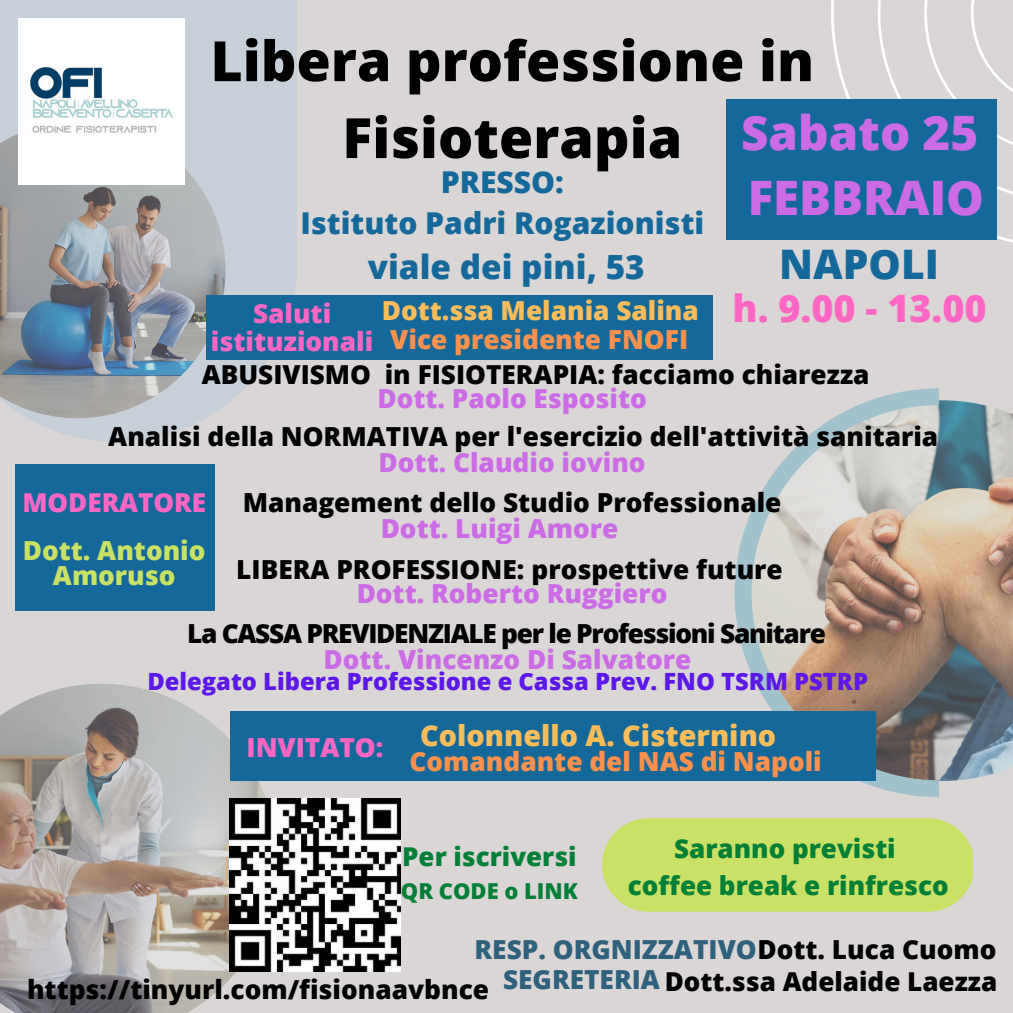
<style>
.page{position:relative;width:1013px;height:1013px;background:#fff}
.page>*{position:absolute;margin:0;border:0;box-sizing:border-box;transform-origin:0 0}
.t1{font:800 55.5px/76.9px "Open Sans";color:#000;text-align:center}
.t2{font:800 47.38px/65.2px "Open Sans";color:#cb6ce6}
.t3{font:800 40.75px "Open Sans";color:#15699a}
.t4{font:800 37.75px "Open Sans";color:#ff66c4}
.t5{font:800 33.25px "Open Sans";color:#15699a}
.t6{font:800 30.12px/41.4px "Open Sans";color:#15699a;text-align:center}
.t7{font:800 28.75px "Open Sans";color:#ffbd59}
.t8{font:800 26.25px "Open Sans";color:#000}
.t9{font:800 26.25px "Open Sans";color:#cb6ce6}
.t10{font:800 26.25px "Open Sans";letter-spacing:-.05em;color:#000}
.t11{font:800 26.25px "Open Sans";color:#ff914d}
.t12{font:800 26.25px "Open Sans";color:#2d617d}
.t13{font:800 26.25px/28.1px "Open Sans";color:#ff66c4;text-align:center}
.t14{font:800 26.25px "Open Sans";color:#ffbd59}
.t15{font:800 26.25px/24.4px "Open Sans";color:#c9e265;text-align:center}
.t16{font:800 26px/36.4px "Open Sans";color:#008037;text-align:center}
.t17{font:800 26px "Open Sans";color:#000}
.t18{font:800 26px "Open Sans";color:#ff66c4}
.t19{font:800 25.88px "Open Sans";color:#008037}
.t20{font:800 23.75px "Open Sans";color:#5e17eb}
.t21{font:800 22px "Open Sans";color:#008037}
.s1{color:#000}
.s2{font-size:26.25px;color:#2d617d}
</style>
<div class="page">
<div style="left:0;top:0;width:1012px;height:1012px;background:#dbd6d6"></div>
<img style="left:0;top:683px;width:277px;height:329px">
<svg style="left:0;top:0;width:297px;height:442px;fill:#c7d0d8"></svg>
<img style="left:0;top:122px;width:225px;height:296px">
<img style="left:939px;top:400px;width:73px;height:381px">
<svg style="left:831px;top:0;width:181px;height:242px"></svg>
<svg style="left:734px;top:388px;width:205px;height:409px"></svg>
<div style="left:726px;top:99px;width:271px;height:141px;background:#15699a"></div>
<div style="left:15px;top:464px;width:200px;height:146px;background:#15699a"></div>
<div style="left:602px;top:818px;width:370px;height:93px;background:#c9e265"></div>
<img style="left:18px;top:18px;width:166px;height:166px">
<img style="left:230px;top:798px;width:170px;height:173px">
<div style="left:230px;top:711px;width:645px;height:70px;background:#15699a"></div>
<div style="left:206px;top:295px;width:506px;height:64px;background:#15699a"></div>
<h1 class="t1" style="left:210px;top:21px;width:605px">Libera professione in<br>Fisioterapia</h1>
<p class="t6" style="left:300px;top:160px;width:405px">PRESSO:<br>Istituto Padri Rogazionisti</p>
<p class="t5" style="left:368px;top:244px;width:278px">viale dei pini, 53</p>
<h2 class="t2" style="left:741px;top:99px;width:244px">Sabato 25<br>FEBBRAIO</h2>
<h3 class="t3" style="left:779px;top:235px;width:161px">NAPOLI</h3>
<p class="t13" style="left:211px;top:298px;width:164px">Saluti istituzionali</p>
<p class="t14" style="left:382px;top:292px;width:318px">Dott.ssa Melania Salina</p>
<p class="t11" style="left:390px;top:321px;width:299px">Vice presidente FNOFI</p>
<h3 class="t4" style="left:732px;top:281px;width:256px">h. 9.00 - 13.00</h3>
<p class="t8" style="left:202px;top:356px;width:669px">ABUSIVISMO in FISIOTERAPIA: facciamo chiarezza</p>
<p class="t9" style="left:377px;top:379px;width:271px">Dott. Paolo Esposito</p>
<p class="t8" style="left:108px;top:418px;width:831px">Analisi della NORMATIVA per l'esercizio dell'attività sanitaria</p>
<p class="t9" style="left:378px;top:443px;width:268px">Dott. Claudio iovino</p>
<p class="t18" style="left:22px;top:484px;width:185px">MODERATORE</p>
<p class="t15" style="left:23px;top:538px;width:184px">Dott. Antonio<br>Amoruso</p>
<p class="t8" style="left:243px;top:483px;width:540px">Management dello Studio Professionale</p>
<p class="t9" style="left:381px;top:510px;width:239px">Dott. Luigi Amore</p>
<p class="t8" style="left:236px;top:551px;width:548px">LIBERA PROFESSIONE: prospettive future</p>
<p class="t9" style="left:357px;top:574px;width:312px">Dott. Roberto Ruggiero</p>
<p class="t10" style="left:187px;top:615px;width:640px">La CASSA PREVIDENZIALE per le Professioni Sanitare</p>
<p class="t9" style="left:323px;top:640px;width:369px">Dott. Vincenzo Di Salvatore</p>
<p class="t20" style="left:147px;top:664px;width:722px">Delegato Libera Professione e Cassa Prev. FNO TSRM PSTRP</p>
<p class="t13" style="left:246px;top:732px;width:138px">INVITATO:</p>
<p class="t7" style="left:420px;top:715px;width:357px">Colonnello A. Cisternino</p>
<p class="t11" style="left:409px;top:743px;width:414px">Comandante del NAS di Napoli</p>
<p class="t19" style="left:402px;top:838px;width:176px">Per iscriversi</p>
<p class="t21" style="left:401px;top:875px;width:179px">QR CODE o LINK</p>
<p class="t16" style="left:628px;top:830px;width:322px">Saranno previsti<br>coffee break e rinfresco</p>
<p class="t12" style="left:474px;top:930px;width:523px">RESP. ORGNIZZATIVO<span class="s1">Dott. Luca Cuomo</span></p>
<p class="t17" style="left:503px;top:963px;width:496px"><span class="s2">SEGRETERIA</span> Dott.ssa Adelaide Laezza</p>
<p class="t8" style="left:27px;top:970px;width:463px">https://tinyurl.com/fisionaavbnce</p>
</div>
